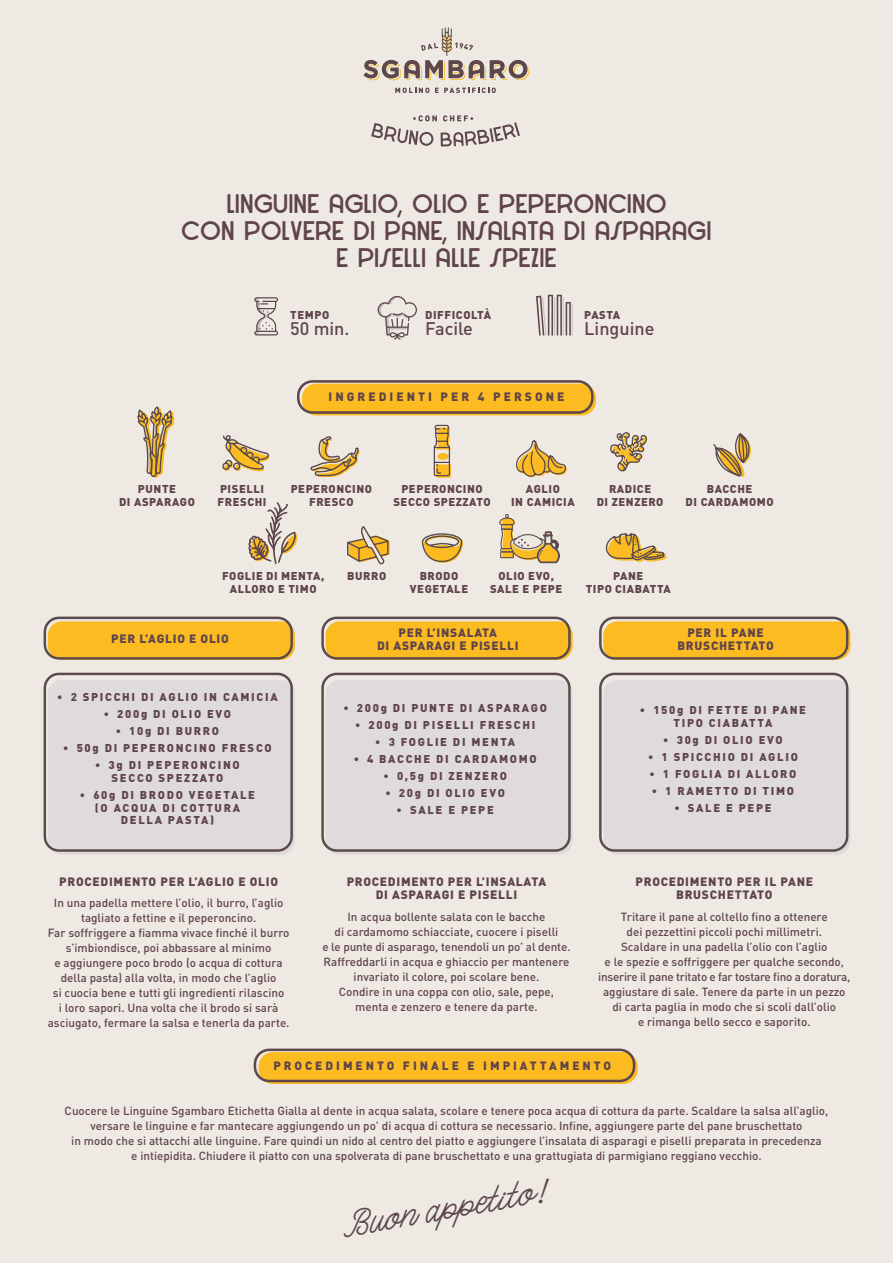
<style>
.page{position:relative;width:893px;height:1263px;background:#ebe6dd}
.page>*{position:absolute;margin:0;border:0;box-sizing:border-box;transform-origin:0 0}
.t1{font:italic 34.35px "bangkar";color:#5d474a}
.t2{font:700 27px/27px "Sgambaro Caps";letter-spacing:.025em;color:#60444b;text-align:center}
.t3{font:500 18px "DIN";color:#60444b}
.t4{font:900 12px/13.5px "DIN";letter-spacing:.06em;color:#60444b;text-align:center}
.t5{font:900 12px "DIN";letter-spacing:.25em;color:#60444b}
.t6{font:900 11.85px "DIN";letter-spacing:.25em;color:#60444b}
.t7{font:500 11.7px/15px "DIN";color:#60444b;text-align:center}
.t8{font:900 11.25px/12.8px "DIN";letter-spacing:.15em;color:#60444b;text-align:center}
.t9{font:900 11.25px/12.8px "DIN";letter-spacing:.05em;color:#60444b;text-align:center}
</style>
<div class="page">
<svg style="left:395px;top:88px;width:34px;height:5px"></svg>
<svg style="left:435px;top:88px;width:61px;height:5px"></svg>
<svg style="left:364px;top:27px;width:165px;height:53px"></svg>
<svg style="left:371px;top:115px;width:149px;height:31px"></svg>
<div style="left:302px;top:384px;width:294px;height:31px;background:#fbbb21;border-radius:14px"></div>
<div style="left:297px;top:380px;width:297px;height:34px;border:3px solid #5d474a;border-radius:14px"></div>
<svg style="left:378px;top:296px;width:39px;height:44px"></svg>
<div style="left:259px;top:1052px;width:379px;height:32px;background:#fbbb21;border-radius:14px"></div>
<div style="left:254px;top:1048px;width:381px;height:34px;border:3px solid #5d474a;border-radius:14px"></div>
<svg style="left:254px;top:297px;width:24px;height:38px"></svg>
<div style="left:326px;top:680px;width:247px;height:175px;background:#dfdbdc;border-radius:14px"></div>
<div style="left:321px;top:673px;width:250px;height:179px;border:2px solid #5c4b4c;border-radius:14px"></div>
<div style="left:326px;top:621px;width:247px;height:39px;background:#fbbb21;border-radius:14px"></div>
<div style="left:321px;top:617px;width:250px;height:43px;border:2px solid #5c4b4c;border-radius:14px"></div>
<div style="left:48px;top:680px;width:247px;height:175px;background:#dfdbdc;border-radius:14px"></div>
<div style="left:44px;top:673px;width:249px;height:179px;border:2px solid #5c4b4c;border-radius:14px"></div>
<div style="left:48px;top:621px;width:247px;height:39px;background:#fbbb21;border-radius:14px"></div>
<div style="left:44px;top:617px;width:249px;height:43px;border:2px solid #5c4b4c;border-radius:14px"></div>
<div style="left:603px;top:680px;width:247px;height:175px;background:#dfdbdc;border-radius:14px"></div>
<div style="left:599px;top:673px;width:249px;height:179px;border:2px solid #5c4b4c;border-radius:14px"></div>
<div style="left:603px;top:621px;width:247px;height:39px;background:#fbbb21;border-radius:14px"></div>
<div style="left:599px;top:617px;width:249px;height:43px;border:2px solid #5c4b4c;border-radius:14px"></div>
<svg style="left:536px;top:295px;width:37px;height:40px"></svg>
<svg style="left:137px;top:406px;width:37px;height:72px"></svg>
<svg style="left:222px;top:435px;width:48px;height:37px"></svg>
<svg style="left:310px;top:436px;width:50px;height:42px"></svg>
<svg style="left:433px;top:424px;width:18px;height:54px"></svg>
<svg style="left:516px;top:440px;width:51px;height:38px"></svg>
<svg style="left:610px;top:432px;width:37px;height:40px"></svg>
<svg style="left:713px;top:433px;width:38px;height:45px"></svg>
<svg style="left:248px;top:502px;width:50px;height:63px"></svg>
<svg style="left:347px;top:526px;width:43px;height:39px"></svg>
<svg style="left:421px;top:533px;width:42px;height:30px"></svg>
<svg style="left:499px;top:514px;width:61px;height:49px"></svg>
<svg style="left:605px;top:533px;width:61px;height:29px"></svg>
<h2 class="t2" style="left:182px;top:190px;width:531px">LINGUINE AGLIO, OLIO E PEPERONCINO<br>CON POLVERE DI PANE, INSALATA DI ASPARAGI<br>E PISELLI ALLE SPEZIE</h2>
<p class="t8" style="left:290px;top:308px;width:41px">TEMPO</p>
<h3 class="t3" style="left:290px;top:317px;width:61px">50 min.</h3>
<p class="t9" style="left:425px;top:308px;width:67px">DIFFICOLTÀ</p>
<h3 class="t3" style="left:425px;top:317px;width:49px">Facile</h3>
<p class="t5" style="left:329px;top:388px;width:237px">INGREDIENTI PER 4 PERSONE</p>
<p class="t8" style="left:584px;top:308px;width:38px">PASTA</p>
<h3 class="t3" style="left:584px;top:317px;width:72px">Linguine</h3>
<p class="t9" style="left:119px;top:482px;width:77px">PUNTE<br>DI ASPARAGO</p>
<p class="t9" style="left:218px;top:482px;width:51px;text-align:left">PISELLI<br>FRESCHI</p>
<p class="t9" style="left:291px;top:482px;width:83px">PEPERONCINO<br>FRESCO</p>
<p class="t9" style="left:393px;top:482px;width:99px">PEPERONCINO<br>SECCO SPEZZATO</p>
<p class="t9" style="left:686px;top:482px;width:90px">BACCHE<br>DI CARDAMOMO</p>
<p class="t9" style="left:511px;top:482px;width:65px">AGLIO<br>IN CAMICIA</p>
<p class="t9" style="left:597px;top:482px;width:68px">RADICE<br>DI ZENZERO</p>
<p class="t9" style="left:222px;top:569px;width:104px">FOGLIE DI MENTA,<br>ALLORO E TIMO</p>
<p class="t4" style="left:111px;top:632px;width:119px">PER L’AGLIO E OLIO</p>
<p class="t8" style="left:57px;top:690px;width:222px">• 2 SPICCHI DI AGLIO IN CAMICIA</p>
<p class="t8" style="left:104px;top:707px;width:129px">• 200g DI OLIO EVO</p>
<p class="t8" style="left:116px;top:724px;width:105px">• 10g DI BURRO</p>
<p class="t8" style="left:63px;top:741px;width:210px">• 50g DI PEPERONCINO FRESCO</p>
<p class="t8" style="left:95px;top:758px;width:146px">• 3g DI PEPERONCINO<br>SECCO SPEZZATO</p>
<p class="t8" style="left:80px;top:788px;width:177px">• 60g DI BRODO VEGETALE (O ACQUA DI COTTURA<br>DELLA PASTA)</p>
<p class="t8" style="left:347px;top:569px;width:40px">BURRO</p>
<p class="t9" style="left:410px;top:569px;width:60px">BRODO<br>VEGETALE</p>
<p class="t9" style="left:586px;top:569px;width:87px">PANE<br>TIPO CIABATTA</p>
<p class="t9" style="left:490px;top:569px;width:74px">OLIO EVO,<br>SALE E PEPE</p>
<p class="t4" style="left:377px;top:625px;width:143px">PER L’INSALATA<br>DI ASPARAGI E PISELLI</p>
<p class="t8" style="left:343px;top:701px;width:205px">• 200g DI PUNTE DI ASPARAGO</p>
<p class="t8" style="left:355px;top:718px;width:182px">• 200g DI PISELLI FRESCHI</p>
<p class="t8" style="left:375px;top:735px;width:141px">• 3 FOGLIE DI MENTA</p>
<p class="t8" style="left:354px;top:752px;width:185px">• 4 BACCHE DI CARDAMOMO</p>
<p class="t8" style="left:384px;top:769px;width:125px">• 0,5g DI ZENZERO</p>
<p class="t8" style="left:386px;top:786px;width:121px">• 20g DI OLIO EVO</p>
<p class="t8" style="left:397px;top:803px;width:99px">• SALE E PEPE</p>
<p class="t4" style="left:677px;top:625px;width:98px">PER IL PANE<br>BRUSCHETTATO</p>
<p class="t8" style="left:640px;top:703px;width:168px">• 150g DI FETTE DI PANE<br>TIPO CIABATTA</p>
<p class="t8" style="left:663px;top:733px;width:121px">• 30g DI OLIO EVO</p>
<p class="t8" style="left:648px;top:750px;width:151px">• 1 SPICCHIO DI AGLIO</p>
<p class="t8" style="left:649px;top:767px;width:148px">• 1 FOGLIA DI ALLORO</p>
<p class="t8" style="left:652px;top:784px;width:144px">• 1 RAMETTO DI TIMO</p>
<p class="t8" style="left:674px;top:801px;width:99px">• SALE E PEPE</p>
<p class="t4" style="left:59px;top:874px;width:220px">PROCEDIMENTO PER L’AGLIO E OLIO</p>
<p class="t7" style="left:48px;top:895px;width:243px">In una padella mettere l’olio, il burro, l’aglio tagliato a fettine e il peperoncino.<br>Far soffriggere a fiamma vivace finché il burro s’imbiondisce, poi abbassare al minimo<br>e aggiungere poco brodo (o acqua di cottura della pasta) alla volta, in modo che l’aglio<br>si cuocia bene e tutti gli ingredienti rilascino<br>i loro sapori. Una volta che il brodo si sarà asciugato, fermare la salsa e tenerla da parte.</p>
<p class="t4" style="left:347px;top:874px;width:201px">PROCEDIMENTO PER L’INSALATA<br>DI ASPARAGI E PISELLI</p>
<p class="t7" style="left:322px;top:909px;width:250px">In acqua bollente salata con le bacche<br>di cardamomo schiacciate, cuocere i piselli<br>e le punte di asparago, tenendoli un po’ al dente.<br>Raffreddarli in acqua e ghiaccio per mantenere invariato il colore, poi scolare bene.<br>Condire in una coppa con olio, sale, pepe, menta e zenzero e tenere da parte.</p>
<p class="t4" style="left:635px;top:874px;width:179px">PROCEDIMENTO PER IL PANE<br>BRUSCHETTATO</p>
<p class="t7" style="left:598px;top:909px;width:254px">Tritare il pane al coltello fino a ottenere<br>dei pezzettini piccoli pochi millimetri.<br>Scaldare in una padella l’olio con l’aglio<br>e le spezie e soffriggere per qualche secondo, inserire il pane tritato e far tostare fino a doratura, aggiustare di sale. Tenere da parte in un pezzo di carta paglia in modo che si scoli dall’olio<br>e rimanga bello secco e saporito.</p>
<p class="t6" style="left:273px;top:1058px;width:339px">PROCEDIMENTO FINALE E IMPIATTAMENTO</p>
<p class="t7" style="left:65px;top:1103px;width:765px">Cuocere le Linguine Sgambaro Etichetta Gialla al dente in acqua salata, scolare e tenere poca acqua di cottura da parte. Scaldare la salsa all’aglio, versare le linguine e far mantecare aggiungendo un po’ di acqua di cottura se necessario. Infine, aggiungere parte del pane bruschettato<br>in modo che si attacchi alle linguine. Fare quindi un nido al centro del piatto e aggiungere l’insalata di asparagi e piselli preparata in precedenza<br>e intiepidita. Chiudere il piatto con una spolverata di pane bruschettato e una grattugiata di parmigiano reggiano vecchio.</p>
<h1 class="t1" style="left:338px;top:1203px;width:211px;rotate:-10deg">Buon appetito!</h1>
</div>
